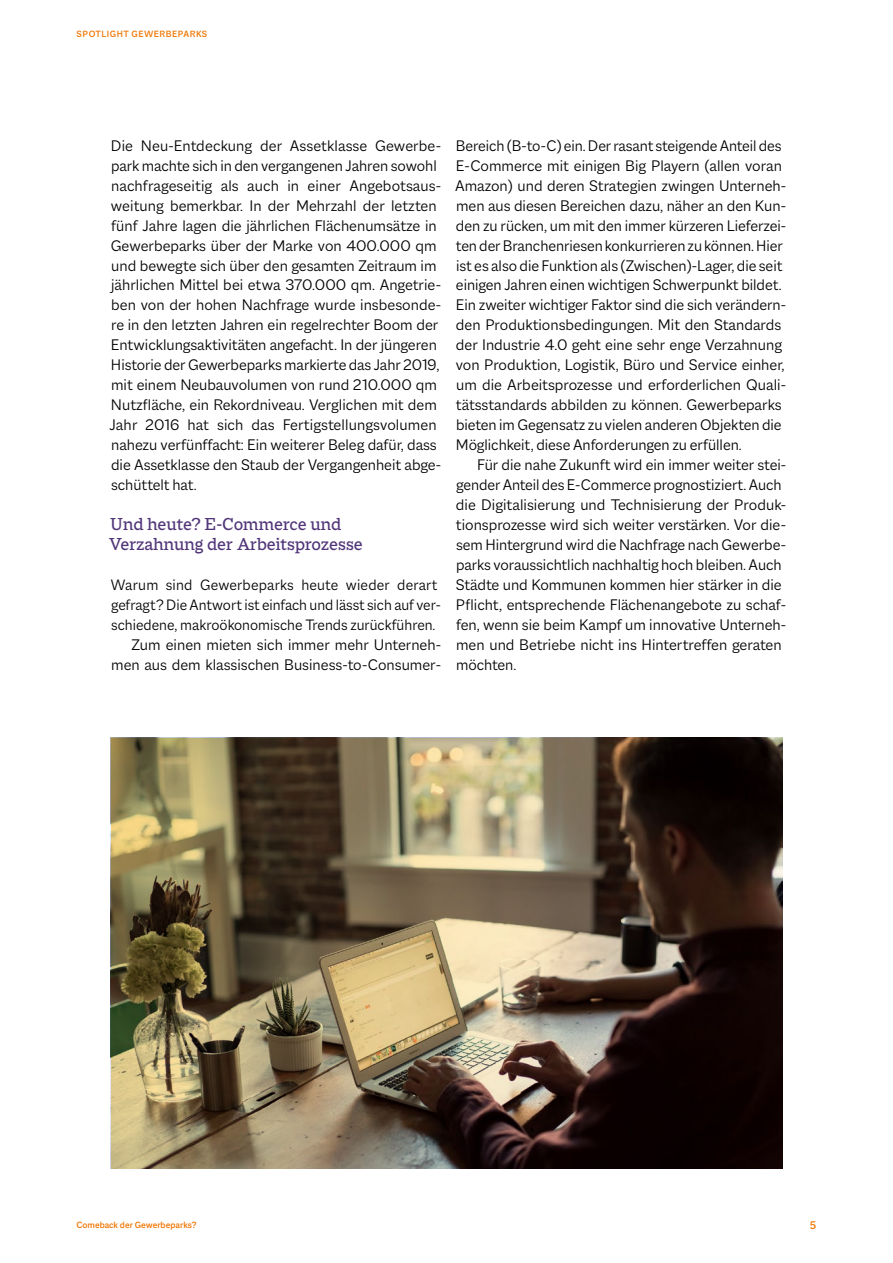
<style>
.page{position:relative;width:893px;height:1263px;background:#fff}
.page>*{position:absolute;margin:0;border:0;box-sizing:border-box;transform-origin:0 0}
.t1{font:500 18.6px/20px "Macklin Slab";color:#513679}
.t2{font:300 16.5px/20px "Macklin Sans";color:#000}
.t3{font:300 16.2px/20px "Macklin Sans";color:#000}
.t4{font:500 12px "Macklin Sans";color:#f07500}
.t5{font:500 9.75px "Macklin Sans";letter-spacing:.005em;color:#f07500}
.t6{font:500 9.75px "Macklin Sans";letter-spacing:.05em;color:#f07500}
</style>
<div class="page">
<img style="left:111px;top:738px;width:671px;height:430px">
<p class="t6" style="left:77px;top:28px;width:132px">SPOTLIGHT GEWERBEPARKS</p>
<p class="t2" style="left:110px;top:135px;width:333px">Die Neu-Entdeckung der Assetklasse Gewerbe&shy;park machte sich in den vergangenen Jahren sowohl nachfrageseitig als auch in einer Angebotsaus&shy;weitung bemerkbar. In der Mehrzahl der letzten fünf Jahre lagen die jährlichen Flächenumsätze in Gewerbeparks über der Marke von 400.000 qm und bewegte sich über den gesamten Zeitraum im jährlichen Mittel bei etwa 370.000 qm. Angetrie&shy;ben von der hohen Nachfrage wurde insbesonde&shy;re in den letzten Jahren ein regelrechter Boom der Entwicklungsaktivitäten angefacht. In der jüngeren Historie der Gewerbeparks markierte das Jahr 2019, mit einem Neubauvolumen von rund 210.000 qm Nutzfläche, ein Rekordniveau. Verglichen mit dem Jahr 2016 hat sich das Fertigstellungsvolumen nahezu verfünffacht: Ein weiterer Beleg dafür, dass die Assetklasse den Staub der Vergangenheit abge&shy;schüttelt hat.</p>
<p class="t1" style="left:109px;top:514px;width:255px">Und heute? E-Commerce und<br>Verzahnung der Arbeitsprozesse</p>
<p class="t3" style="left:110px;top:574px;width:332px">Warum sind Gewerbeparks heute wieder derart gefragt? Die Antwort ist einfach und lässt sich auf ver&shy;schiedene, makroökonomische Trends zurückführen.</p>
<p class="t2" style="left:111px;top:634px;width:331px;text-align:right">Zum einen mieten sich immer mehr Unterneh&shy;men aus dem klassischen Business-to-Consumer-</p>
<p class="t2" style="left:455px;top:135px;width:333px">Bereich (B-to-C) ein. Der rasant steigende Anteil des E-Commerce mit einigen Big Playern (allen voran Amazon) und deren Strategien zwingen Unterneh&shy;men aus diesen Bereichen dazu, näher an den Kun&shy;den zu rücken, um mit den immer kürzeren Lieferzei&shy;ten der Branchenriesen konkurrieren zu können. Hier ist es also die Funktion als (Zwischen)-Lager, die seit einigen Jahren einen wichtigen Schwerpunkt bildet.<br>Ein zweiter wichtiger Faktor sind die sich verändern&shy;den Produktionsbedingungen. Mit den Standards der Industrie 4.0 geht eine sehr enge Verzahnung von Produktion, Logistik, Büro und Service einher, um die Arbeitsprozesse und erforderlichen Quali&shy;tätsstandards abbilden zu können. Gewerbeparks bieten im Gegensatz zu vielen anderen Objekten die Möglichkeit, diese Anforderungen zu erfüllen.</p>
<p class="t2" style="left:456px;top:455px;width:332px;text-indent:21px">Für die nahe Zukunft wird ein immer weiter stei&shy;gender Anteil des E-Commerce prognostiziert. Auch die Digitalisierung und Technisierung der Produk&shy;tionsprozesse wird sich weiter verstärken. Vor die&shy;sem Hintergrund wird die Nachfrage nach Gewerbe&shy;parks voraussichtlich nachhaltig hoch bleiben. Auch Städte und Kommunen kommen hier stärker in die Pflicht, entsprechende Flächenangebote zu schaf&shy;fen, wenn sie beim Kampf um innovative Unterneh&shy;men und Betriebe nicht ins Hintertreffen geraten möchten.</p>
<p class="t5" style="left:77px;top:1219px;width:122px">Comeback der Gewerbeparks?</p>
<p class="t4" style="left:810px;top:1218px;width:8px">5</p>
</div>
